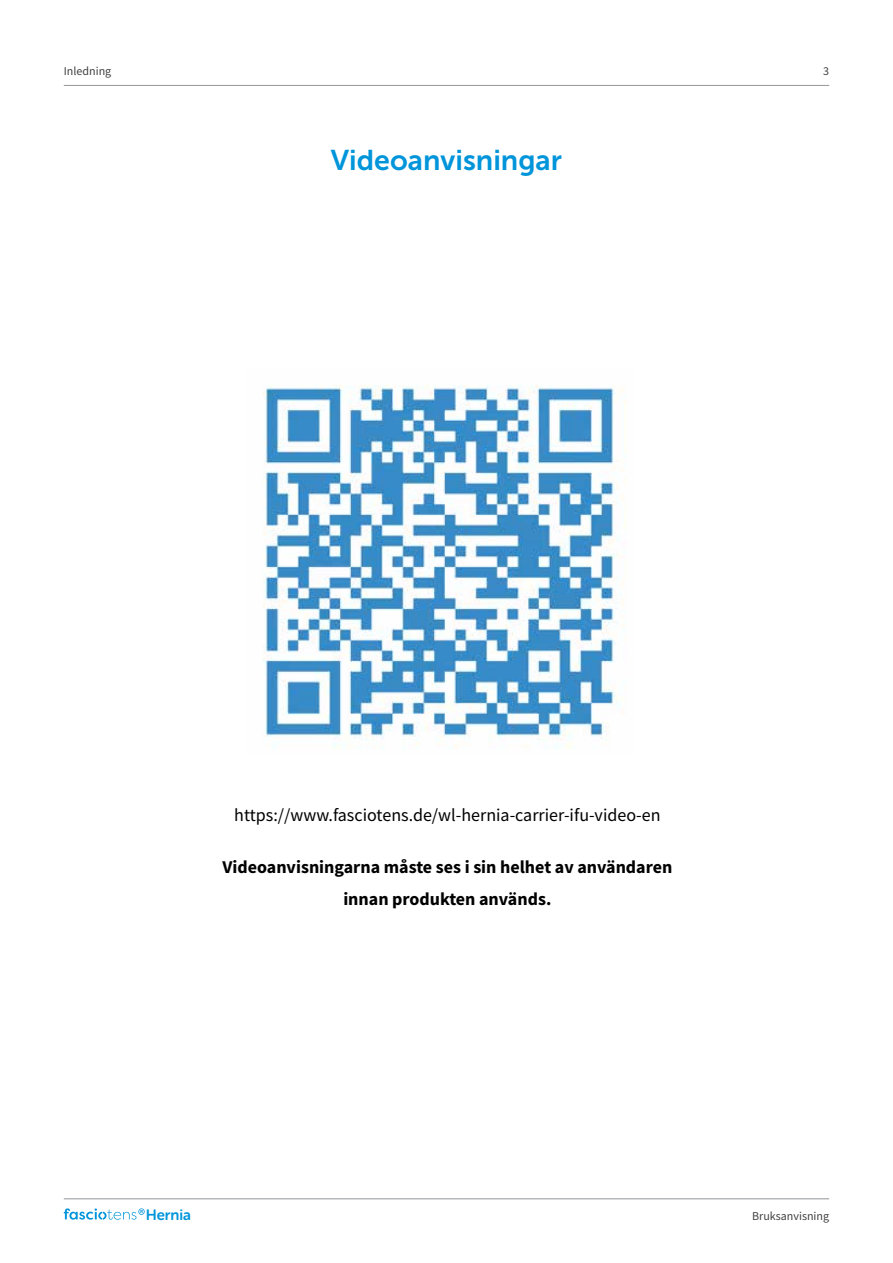
<style>
.page{position:relative;width:893px;height:1263px;background:#fff}
.page>*{position:absolute;margin:0;border:0;box-sizing:border-box;transform-origin:0 0}
.t1{font:28.5px "Museo Sans 700";color:#0095da}
.t2{font:700 18px/31.5px "Source Sans Pro";color:#000;text-align:center}
.t3{font:18px "Source Sans Pro";color:#000}
.t4{font:15px "Museo Sans Rounded 700";color:#0095da}
.t5{font:12px "Source Sans Pro";color:#414042}
</style>
<div class="page">
<hr style="left:64px;top:85px;width:765px;height:1px;background:#939598">
<hr style="left:64px;top:1198px;width:765px;height:1px;background:#939598">
<svg style="left:64px;top:1208px;width:81px;height:12px"></svg>
<img style="left:263px;top:385px;width:363px;height:363px">
<p class="t5" style="left:64px;top:63px;width:49px">Inledning</p>
<h1 class="t1" style="left:331px;top:144px;width:233px">Videoanvisningar</h1>
<p class="t5" style="left:823px;top:63px;width:7px">3</p>
<p class="t3" style="left:234px;top:803px;width:428px">https://www.fasciotens.de/wl-hernia-carrier-ifu-video-en</p>
<p class="t2" style="left:222px;top:851px;width:451px">Videoanvisningarna måste ses i sin helhet av användaren innan produkten används.</p>
<p class="t4" style="left:146px;top:1206px;width:47px">Hernia</p>
<p class="t5" style="left:752px;top:1208px;width:79px">Bruksanvisning</p>
</div>
